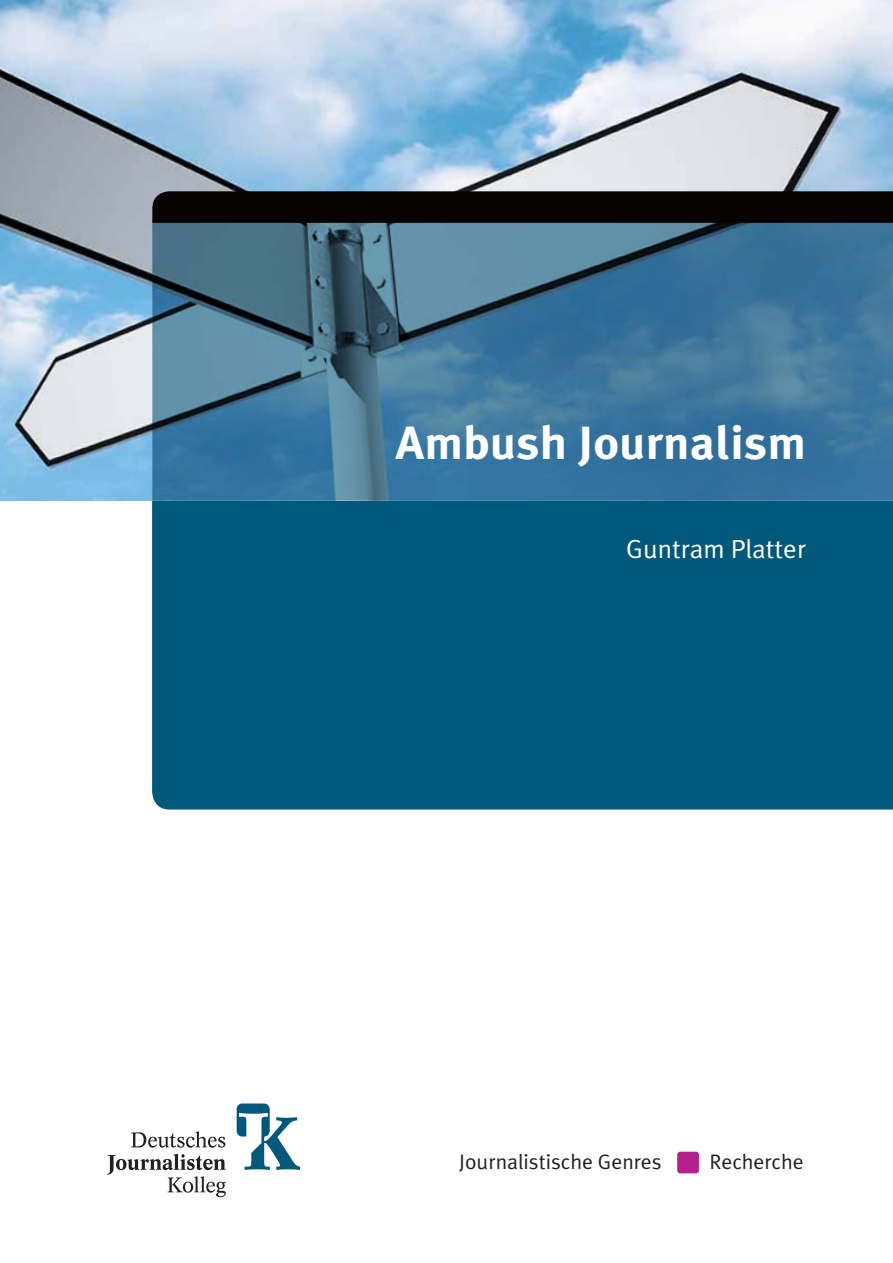
<style>
.page{position:relative;width:893px;height:1263px;background:#fff}
.page>*{position:absolute;margin:0;border:0;box-sizing:border-box;transform-origin:0 0}
.t1{font:700 46.5px "Meta Plus";letter-spacing:.005em;color:#fff;scale:1.05 1}
.t2{font:26.25px "Meta Plus Normal";color:#fff}
.t3{font:21px "Meta Plus Normal";color:#231f20}
</style>
<div class="page">
<svg style="left:152px;top:501px;width:741px;height:308px;fill:#00587b"></svg>
<img style="left:0;top:0;width:893px;height:501px">
<svg style="left:152px;top:223px;width:741px;height:278px"></svg>
<svg style="left:152px;top:190px;width:741px;height:33px"></svg>
<div style="left:677px;top:1152px;width:22px;height:21px;background:#b41e8d;border-radius:3px"></div>
<svg style="left:131px;top:1131px;width:94px;height:17px"></svg>
<svg style="left:107px;top:1154px;width:119px;height:43px"></svg>
<svg style="left:237px;top:1103px;width:63px;height:67px"></svg>
<h1 class="t1" style="left:396px;top:416px;width:392px">Ambush Journalism</h1>
<p class="t2" style="left:626px;top:533px;width:176px">Guntram Platter</p>
<p class="t3" style="left:459px;top:1149px;width:204px">Journalistische Genres</p>
<p class="t3" style="left:709px;top:1149px;width:96px">Recherche</p>
</div>
